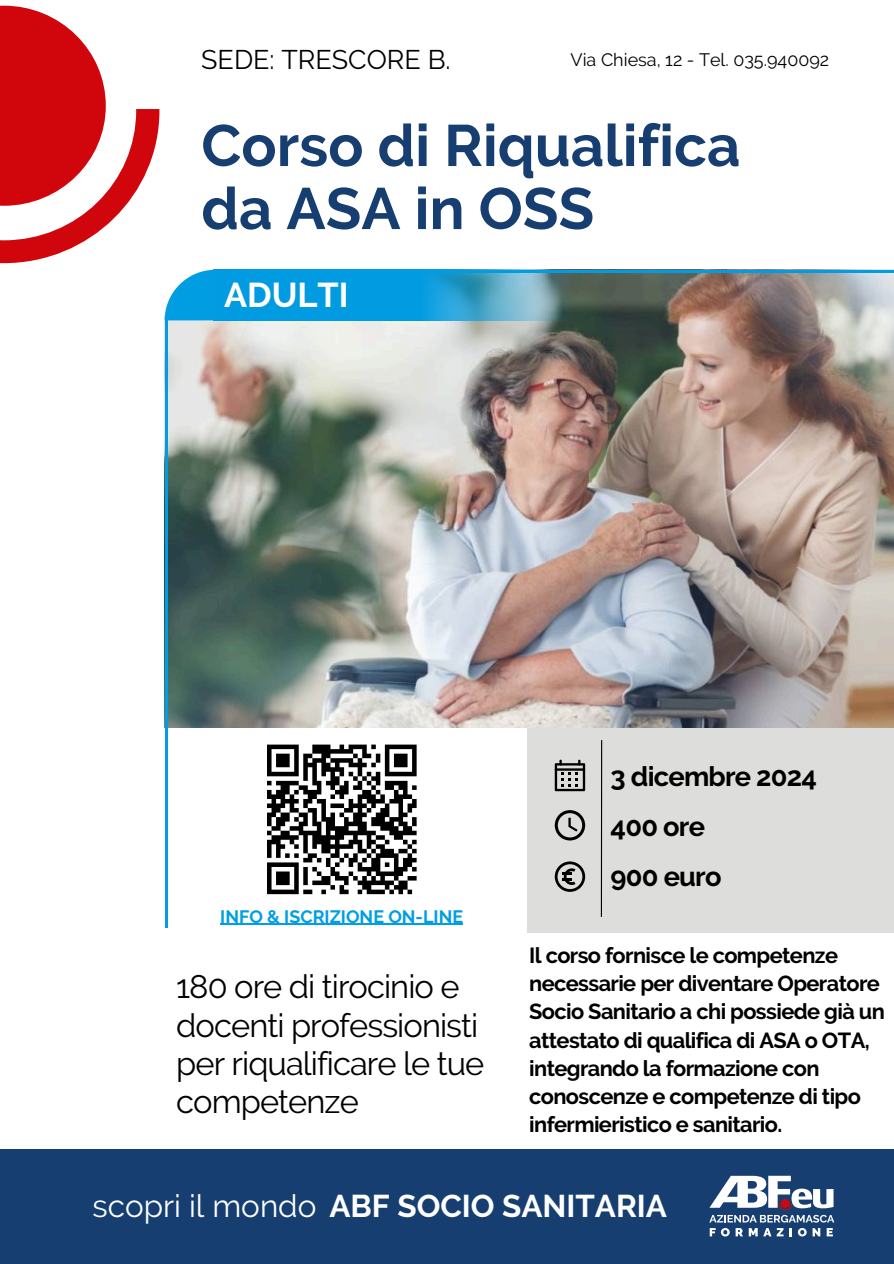
<style>
.page{position:relative;width:894px;height:1264px;background:#fff}
.page>*{position:absolute;margin:0;border:0;box-sizing:border-box;transform-origin:0 0}
.t1{font:700 58.2px/63px "Raleway";color:#173e71}
.t2{font:700 34.35px "Raleway";color:#fff}
.t3{font:32.55px/38.2px "Raleway";letter-spacing:-.03em;color:#000}
.t4{font:700 31.35px "Raleway";color:#fff}
.t5{font:700 27.3px "Raleway";letter-spacing:-.03em;color:#000}
.t6{font:26.85px "Raleway";color:#000}
.t7{font:700 21.75px/28.2px "Raleway";letter-spacing:-.03em;color:#000}
.t8{font:18px "Raleway";color:#000}
.t9{font:700 17.85px "Raleway";color:#009ee3}
.s1{font-weight:400}
</style>
<div class="page">
<svg style="left:0;top:6px;width:159px;height:257px"></svg>
<div style="left:526px;top:723px;width:367px;height:209px;background:#dddddc"></div>
<img style="left:167px;top:272px;width:725px;height:456px">
<img style="left:215px;top:270px;width:368px;height:50px">
<svg style="left:165px;top:270px;width:50px;height:50px"></svg>
<hr style="left:165px;top:320px;width:2px;height:607px;background:#009de2">
<hr style="left:246px;top:270px;width:647px;height:2px;background:#009de2">
<div style="left:0;top:1148px;width:893px;height:115px;background:#173e71"></div>
<svg style="left:709px;top:1175px;width:125px;height:61px"></svg>
<hr style="left:600px;top:740px;width:2px;height:176px;background:#000">
<svg style="left:554px;top:759px;width:31px;height:32px"></svg>
<svg style="left:554px;top:810px;width:31px;height:30px"></svg>
<svg style="left:554px;top:861px;width:31px;height:30px"></svg>
<svg style="left:267px;top:744px;width:150px;height:151px"></svg>
<hr style="left:220px;top:923px;width:243px;height:1px;background:#009ee3">
<p class="t6" style="left:201px;top:44px;width:251px">SEDE: TRESCORE B.</p>
<p class="t8" style="left:570px;top:49px;width:260px">Via Chiesa, 12 - Tel. 035.940092</p>
<p class="t1" style="left:201px;top:114px;width:540px">Corso di Riqualifica da ASA in OSS</p>
<p class="t2" style="left:224px;top:274px;width:126px">ADULTI</p>
<h2 class="t9" style="left:220px;top:905px;width:244px">INFO &amp; ISCRIZIONE ON-LINE</h2>
<p class="t3" style="left:176px;top:967px;width:309px">180 ore di tirocinio e docenti professionisti per riqualificare le tue competenze</p>
<h5 class="t5" style="left:610px;top:759px;width:208px">3 dicembre 2024</h5>
<h5 class="t5" style="left:610px;top:810px;width:96px">400 ore</h5>
<h5 class="t5" style="left:610px;top:860px;width:112px">900 euro</h5>
<p class="t7" style="left:529px;top:941px;width:357px">Il corso fornisce le competenze necessarie per diventare Operatore Socio Sanitario a chi possiede già un attestato di qualifica di ASA o OTA, integrando la formazione con conoscenze e competenze di tipo infermieristico e sanitario.</p>
<h1 class="t4" style="left:93px;top:1187px;width:575px"><span class="s1">scopri il mondo</span> ABF SOCIO SANITARIA</h1>
</div>
